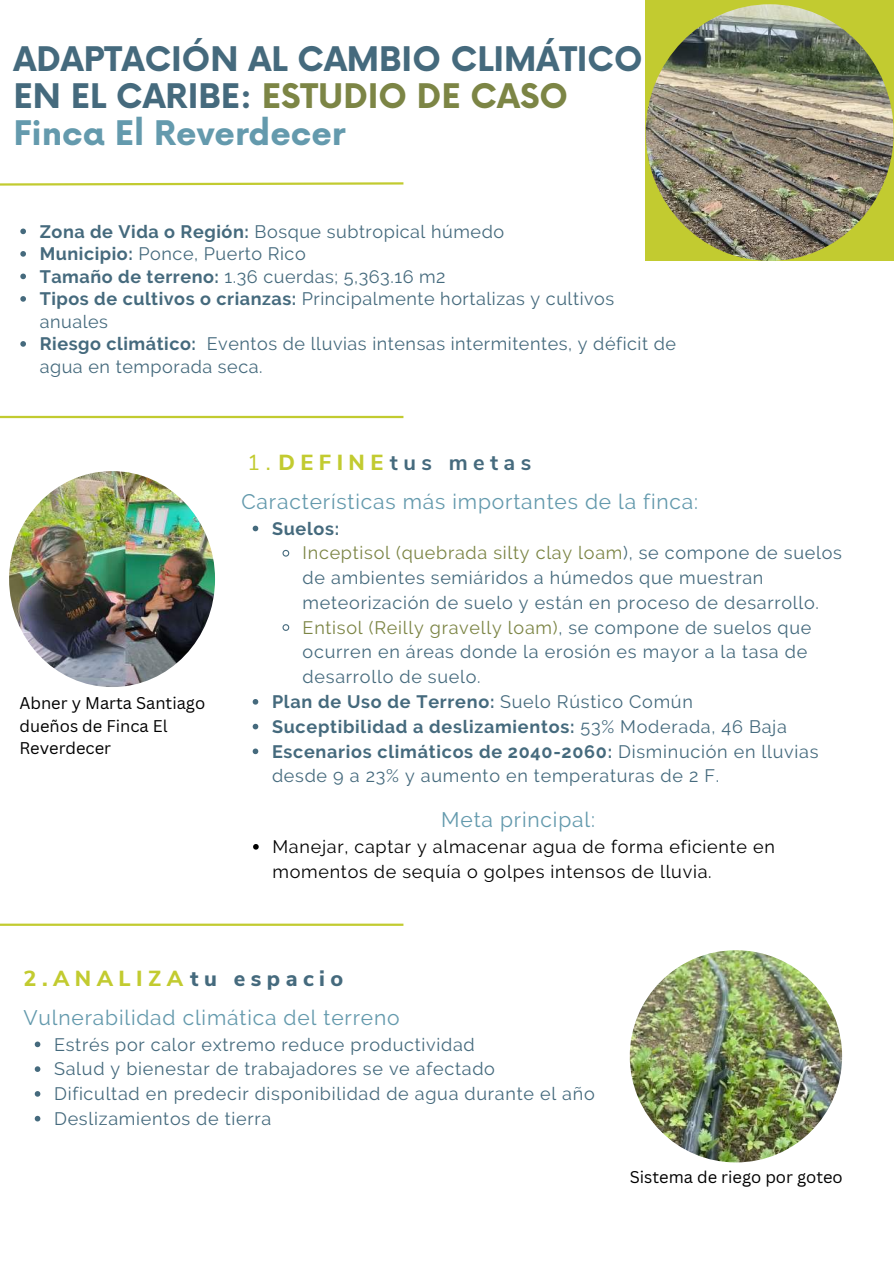
<style>
.page{position:relative;width:894px;height:1264px;background:#fff}
.page>*{position:absolute;margin:0;border:0;box-sizing:border-box;transform-origin:0 0}
.t1{font:700 33px/37px "Now";color:#456a7d}
.t2{font:800 21.75px "Nunito Sans";letter-spacing:.25em;color:#c2cb30}
.t3{font:700 21.75px "Nunito Sans";letter-spacing:.25em;color:#456a7d}
.t4{font:21px "Raleway";letter-spacing:.04em;color:#649aad}
.t5{font:18px/22.5px "Raleway";letter-spacing:.04em;color:#456a7d}
.t6{font:700 18px "Raleway";letter-spacing:.04em;color:#456a7d}
.t7{font:18px "Raleway";letter-spacing:.04em;color:#7c8545}
.t8{font:18px/24.8px "Raleway";letter-spacing:.04em;color:#000}
.t9{font:16.5px/22.5px "Canva Sans";color:#000}
.s1{color:#7c8545}
.s2{color:#649aad}
.s3{font-weight:700}
.s4{font-weight:400;color:#c2cb30}
.s5{font-weight:800;color:#c2cb30}
.s6{color:#456a7d}
.s7{font-weight:400}
</style>
<div class="page">
<div style="left:645px;top:0;width:248px;height:260px;background:#c2cb30"></div>
<svg style="left:0;top:182px;width:404px;height:4px"></svg>
<img style="left:645px;top:4px;width:248px;height:257px;border-radius:50%">
<img style="left:9px;top:471px;width:206px;height:216px;border-radius:50%">
<svg style="left:20px;top:228px;width:6px;height:6px"></svg>
<svg style="left:20px;top:251px;width:6px;height:6px"></svg>
<svg style="left:20px;top:273px;width:6px;height:6px"></svg>
<svg style="left:20px;top:296px;width:6px;height:6px"></svg>
<svg style="left:20px;top:341px;width:6px;height:6px"></svg>
<hr style="left:0;top:416px;width:403px;height:2px;background:#c2cb30">
<hr style="left:0;top:923px;width:403px;height:2px;background:#c2cb30">
<svg style="left:252px;top:525px;width:6px;height:6px"></svg>
<svg style="left:282px;top:549px;width:8px;height:8px"></svg>
<svg style="left:282px;top:624px;width:8px;height:7px"></svg>
<svg style="left:252px;top:699px;width:6px;height:5px"></svg>
<svg style="left:252px;top:723px;width:6px;height:6px"></svg>
<svg style="left:252px;top:748px;width:6px;height:6px"></svg>
<svg style="left:253px;top:844px;width:6px;height:5px"></svg>
<svg style="left:35px;top:1041px;width:5px;height:6px"></svg>
<svg style="left:35px;top:1066px;width:5px;height:5px"></svg>
<svg style="left:35px;top:1091px;width:5px;height:5px"></svg>
<svg style="left:35px;top:1115px;width:5px;height:6px"></svg>
<img style="left:629px;top:950px;width:212px;height:212px;border-radius:50%">
<h1 class="t1" style="left:14px;top:39px;width:630px">ADAPTACIÓN AL CAMBIO CLIMÁTICO<br>EN EL CARIBE: <span class="s1">ESTUDIO DE CASO<br></span><span class="s2">Finca El Reverdecer</span></h1>
<p class="t5" style="left:40px;top:220px;width:637px"><span class="s3">Zona de Vida o Región:</span> Bosque subtropical húmedo<br><span class="s3">Municipio:</span> Ponce, Puerto Rico<br><span class="s3">Tamaño de terreno:</span> 1.36 cuerdas; 5,363.16 m2<br><span class="s3">Tipos de cultivos o crianzas:</span> Principalmente hortalizas y cultivos anuales<br><span class="s3">Riesgo climático:</span> Eventos de lluvias intensas intermitentes, y déficit de agua en temporada seca.</p>
<p class="t9" style="left:19px;top:692px;width:187px">Abner y Marta Santiago dueños de Finca El<br>Reverdecer</p>
<p class="t3" style="left:247px;top:446px;width:285px"><span class="s4">1.</span><span class="s5">DEFINE</span>tus metas</p>
<p class="t4" style="left:241px;top:489px;width:458px">Características más importantes de la finca:</p>
<p class="t6" style="left:272px;top:518px;width:69px">Suelos:</p>
<p class="t7" style="left:302px;top:542px;width:540px">Inceptisol (quebrada silty clay loam<span class="s6">), se compone de suelos</span></p>
<p class="t5" style="left:302px;top:566px;width:462px">de ambientes semiáridos a húmedos que muestran</p>
<p class="t5" style="left:302px;top:591px;width:517px">meteorización de suelo y están en proceso de desarrollo.</p>
<p class="t7" style="left:302px;top:617px;width:510px">Entisol (Reilly gravelly loam)<span class="s6">, se compone de suelos que</span></p>
<p class="t5" style="left:302px;top:641px;width:506px">ocurren en áreas donde la erosión es mayor a la tasa de</p>
<p class="t5" style="left:302px;top:665px;width:179px">desarrollo de suelo.</p>
<p class="t6" style="left:272px;top:691px;width:422px">Plan de Uso de Terreno: <span class="s7">Suelo Rústico Común</span></p>
<p class="t6" style="left:272px;top:716px;width:516px">Suceptibilidad a deslizamientos: <span class="s7">53% Moderada, 46 Baja</span></p>
<p class="t6" style="left:272px;top:741px;width:548px">Escenarios climáticos de 2040-2060: <span class="s7">Disminución en lluvias</span></p>
<p class="t5" style="left:272px;top:764px;width:448px">desde 9 a 23% y aumento en temperaturas de 2 F.</p>
<p class="t4" style="left:441px;top:807px;width:155px">Meta principal:</p>
<p class="t8" style="left:272px;top:834px;width:504px">Manejar, captar y almacenar agua de forma eficiente en momentos de sequía o golpes intensos de lluvia.</p>
<p class="t2" style="left:23px;top:962px;width:321px">2.ANALIZA<span class="s6">tu espacio</span></p>
<p class="t4" style="left:23px;top:1005px;width:377px">Vulnerabilidad climática del terreno</p>
<p class="t5" style="left:54px;top:1031px;width:542px;line-height:24.8px">Estrés por calor extremo reduce productividad<br>Salud y bienestar de trabajadores se ve afectado<br>Dificultad en predecir disponibilidad de agua durante el año Deslizamientos de tierra</p>
<p class="t9" style="left:629px;top:1166px;width:214px">Sistema de riego por goteo</p>
</div>
